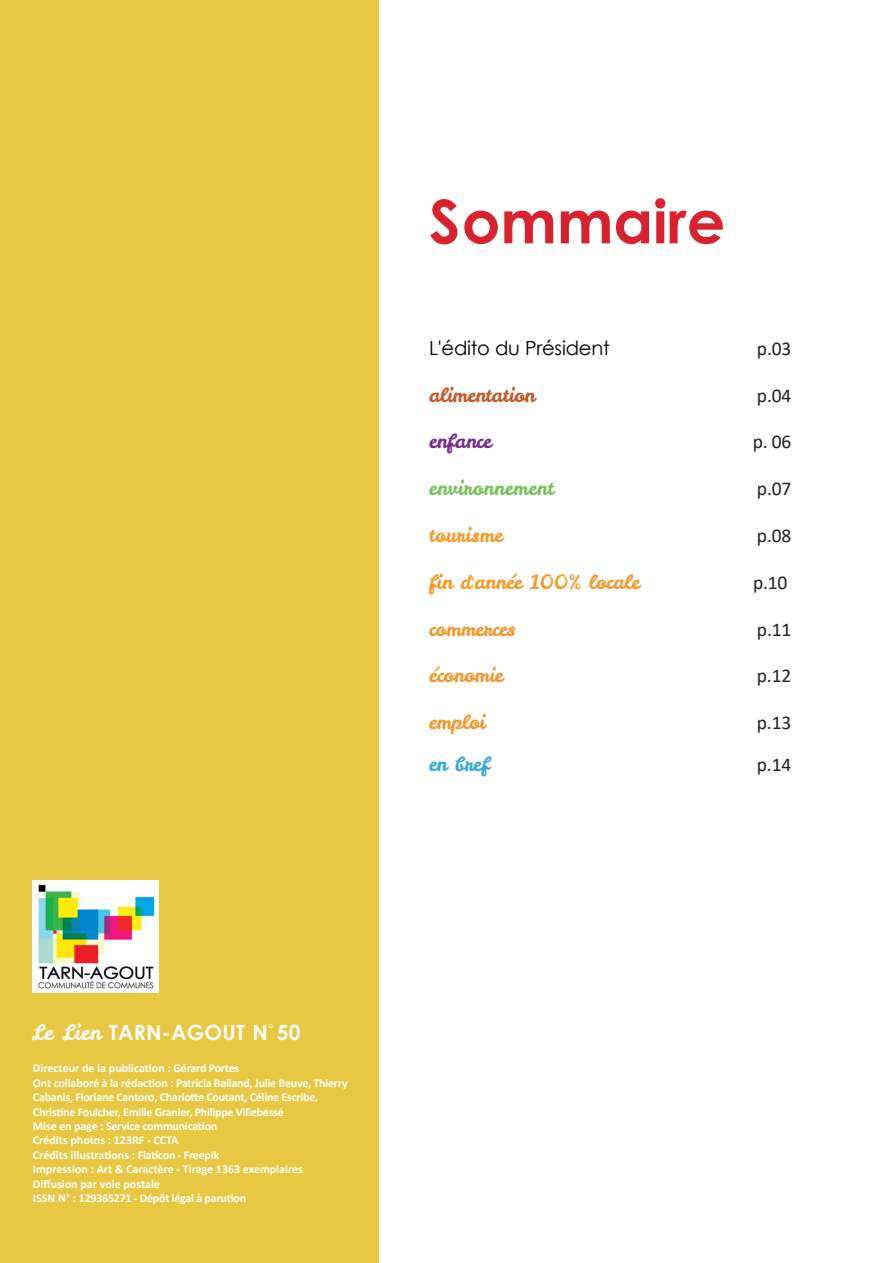
<style>
.page{position:relative;width:893px;height:1263px;background:#fff}
.page>*{position:absolute;margin:0;border:0;box-sizing:border-box;transform-origin:0 0}
.t1{font:700 60.15px "Century Gothic";color:#da222e}
.t2{font:700 21px "Century Gothic";letter-spacing:.01em;color:#fff}
.t3{font:19.5px "Calibri";letter-spacing:-.01em;color:#231f20}
.t4{font:19.5px "Leckerli One";letter-spacing:-.01em;color:#f7952b}
.t5{font:19.5px "Leckerli One";letter-spacing:-.01em;color:#f79927}
.t6{font:19.5px "Century Gothic";letter-spacing:-.01em;color:#000}
.t7{font:19.5px "Leckerli One";letter-spacing:.01em;color:#76c257}
.t8{font:19.5px "Leckerli One";letter-spacing:-.01em;color:#c75627}
.t9{font:19.5px "Leckerli One";letter-spacing:.01em;color:#f79927}
.t10{font:19.5px "Leckerli One";letter-spacing:-.01em;color:#772a91}
.t11{font:19.5px "Leckerli One";letter-spacing:-.01em;color:#32a8de}
.t12{font:700 12px/14.4px "Calibri";letter-spacing:-.02em;color:#fff}
.s1{font-family:"Leckerli One";font-weight:400}
</style>
<div class="page">
<div style="left:0;top:0;width:378px;height:1263px;background:#e8c742"></div>
<img style="left:33px;top:881px;width:126px;height:111px">
<h1 class="t1" style="left:429px;top:176px;width:298px">Sommaire</h1>
<h3 class="t6" style="left:429px;top:334px;width:182px">L'édito du Président</h3>
<h3 class="t3" style="left:757px;top:335px;width:36px">p.03</h3>
<h3 class="t8" style="left:429px;top:381px;width:108px">alimentation</h3>
<h3 class="t3" style="left:757px;top:382px;width:36px">p.04</h3>
<h3 class="t10" style="left:429px;top:428px;width:64px">enfance</h3>
<h3 class="t3" style="left:753px;top:428px;width:40px">p. 06</h3>
<h3 class="t7" style="left:429px;top:475px;width:126px">environnement</h3>
<h3 class="t3" style="left:757px;top:475px;width:36px">p.07</h3>
<h3 class="t9" style="left:429px;top:522px;width:76px">tourisme</h3>
<h3 class="t3" style="left:757px;top:522px;width:36px">p.08</h3>
<h3 class="t5" style="left:429px;top:569px;width:212px">fin d'année 100% locale</h3>
<h3 class="t3" style="left:753px;top:569px;width:36px">p.10</h3>
<h3 class="t4" style="left:429px;top:615px;width:88px">commerces</h3>
<h3 class="t3" style="left:757px;top:616px;width:36px">p.11</h3>
<h3 class="t4" style="left:429px;top:662px;width:76px">économie</h3>
<h3 class="t3" style="left:757px;top:662px;width:36px">p.12</h3>
<h3 class="t4" style="left:429px;top:709px;width:58px">emploi</h3>
<h3 class="t3" style="left:757px;top:709px;width:36px">p.13</h3>
<h3 class="t11" style="left:429px;top:751px;width:62px">en bref</h3>
<h3 class="t3" style="left:757px;top:751px;width:36px">p.14</h3>
<h2 class="t2" style="left:32px;top:1017px;width:270px"><span class="s1">Le</span> <span class="s1">L</span><span class="s1">ien</span> TARN-AGOUT N<sup>°</sup> 50</h2>
<p class="t12" style="left:33px;top:1061px;width:316px">Directeur de la publication : Gérard Portes<br>Ont collaboré à la rédaction : Patricia Balland, Julie Beuve, Thierry Cabanis, Floriane Cantoro, Charlotte Coutant, Céline Escribe, Christine Foulcher, Emilie Granier, Philippe Villebessé<br>Mise en page : Service communication<br>Crédits photos : 123RF - CCTA<br>Crédits illustrations : Flaticon - Freepik<br>Impression : Art &amp; Caractère - Tirage 1363 exemplaires Diffusion par voie postale<br>ISSN N° : 129365271 - Dépôt légal à parution</p>
</div>
